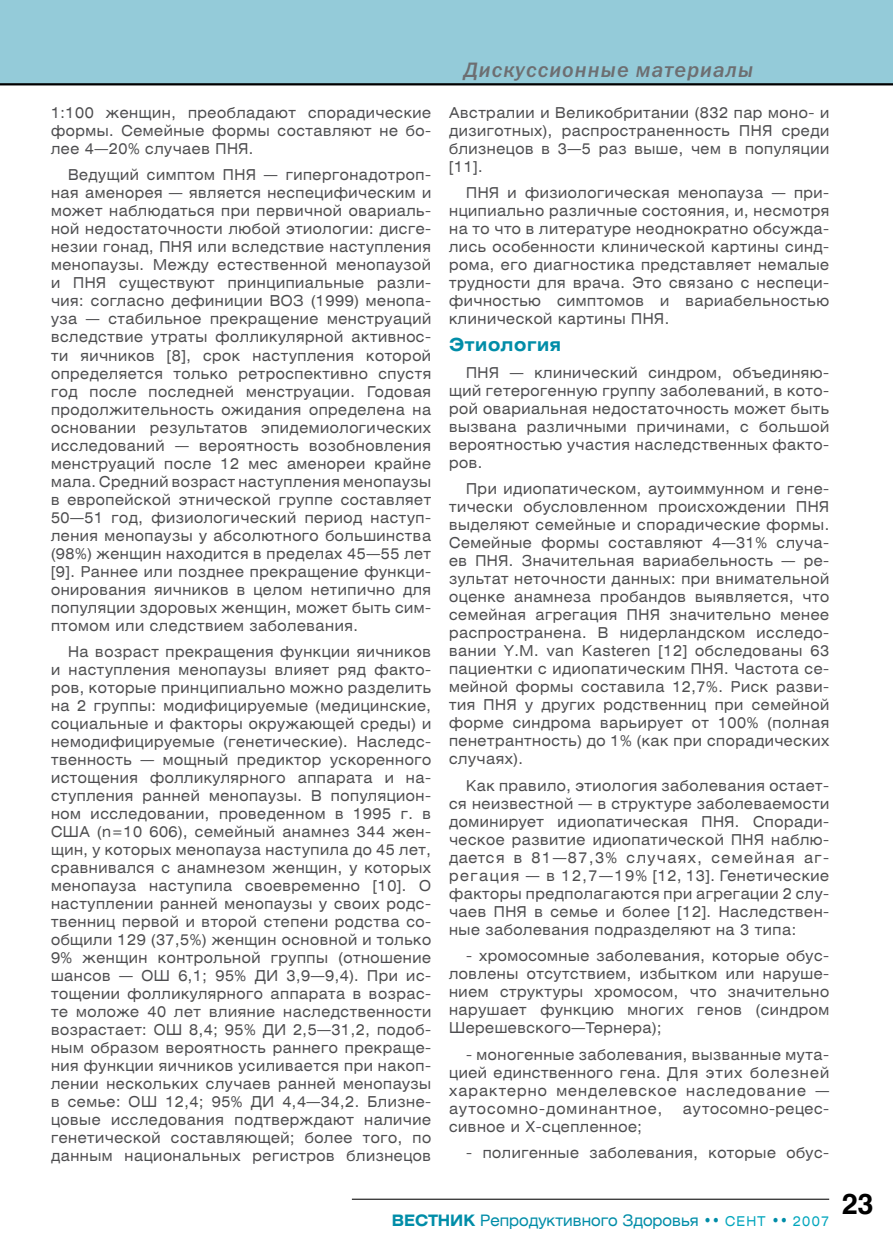
<style>
.page{position:relative;width:893px;height:1246px;background:#fff}
.page>*{position:absolute;margin:0;border:0;box-sizing:border-box;transform-origin:0 0}
.t1{font:700 28.5px "Helvetica Cyr";color:#000}
.t2{font:italic 21px "Franklin Gothic Medium C";letter-spacing:.05em;color:#6d6e71}
.t3{font:700 18px "Helios Ext";letter-spacing:.04em;color:#008da8;scale:.9 1}
.t4{font:15.75px "Helios Ext";color:#008da8;scale:.9 1}
.t5{font:15px/18px "Helios Ext";letter-spacing:.04em;color:#4d4d4f;text-align:justify;scale:.9 1}
.s1{font-weight:700}
.s2{font-size:13.5px;color:#02a6bd}
</style>
<div class="page">
<div style="left:0;top:0;width:893px;height:84px;background:#94cbd9"></div>
<hr style="left:352px;top:1199px;width:477px;height:1px;background:#000">
<hr style="left:0;top:83px;width:893px;height:2px;background:#000">
<p class="t5" style="left:51px;top:104px;width:424px">1:100 женщин, преобладают спорадические формы. Семейные формы составляют не бо&shy;лее 4—20% случаев П НЯ.</p>
<p class="t5" style="left:51px;top:166px;width:424px;text-indent:17px">Ведущий симптом П НЯ — гипергонадотроп&shy;ная аменорея — является неспецифическим и может наблюдаться при первичной овариаль&shy;ной недостаточности любой этиологии: дисге&shy;незии гонад, П НЯ или вследствие наступления менопаузы. Между естественной менопаузой и П НЯ существуют принципиальные разли&shy;чия: согласно дефиниции ВОЗ (1999) менопа&shy;уза — стабильное прекращение менструаций вследствие утраты фолликулярной активнос&shy;ти яичников [8], срок наступления которой определяется только ретроспективно спустя год после последней менструации. Годовая продолжительность ожидания определена на основании результатов эпидемиологических исследований — вероятность возобновления менструаций после 12 мес аменореи крайне мала. Средний возраст наступления менопаузы в европейской этнической группе составляет 50—51 год, физиологический период наступ&shy;ления менопаузы у абсолютного большинства (98%) женщин находится в пределах 45—55 лет [9]. Раннее или позднее прекращение функци&shy;онирования яичников в целом нетипично для популяции здоровых женщин, может быть сим&shy;птомом или следствием заболевания.</p>
<p class="t5" style="left:51px;top:643px;width:424px;text-indent:17px">На возраст прекращения функции яичников и наступления менопаузы влияет ряд факто&shy;ров, которые принципиально можно разделить на 2 группы: модифицируемые (медицинские, социальные и факторы окружающей среды) и немодифицируемые (генетические). Наследс&shy;твенность — мощный предиктор ускоренного истощения фолликулярного аппарата и на&shy;ступления ранней менопаузы. В популяцион&shy;ном исследовании, проведенном в 1995 г. в США (n=10 606), семейный анамнез 344 жен&shy;щин, у которых менопауза наступила до 45 лет, сравнивался с анамнезом женщин, у которых менопауза наступила своевременно [10]. О наступлении ранней менопаузы у своих родс&shy;твенниц первой и второй степени родства со&shy;общили 129 (37,5%) женщин основной и только 9% женщин контрольной группы (отношение шансов — ОШ 6,1; 95% ДИ 3,9—9,4). П ри ис&shy;тощении фолликулярного аппарата в возрас&shy;те моложе 40 лет влияние наследственности возрастает: ОШ 8,4; 95% ДИ 2,5—31,2, подоб&shy;ным образом вероятность раннего прекраще&shy;ния функции яичников усиливается при накоп&shy;лении нескольких случаев ранней менопаузы в семье: ОШ 12,4; 95% ДИ 4,4—34,2. Близне&shy;цовые исследования подтверждают наличие генетической составляющей; более того, по данным национальных регистров близнецов</p>
<h2 class="t2" style="left:464px;top:58px;width:291px">Дискуссионные материалы</h2>
<p class="t5" style="left:449px;top:104px;width:424px">Австралии и Великобритании (832 пар моно- и дизиготных), распространенность П НЯ среди близнецов в 3—5 раз выше, чем в популяции [11].</p>
<p class="t5" style="left:449px;top:184px;width:424px;text-indent:17px">П НЯ и физиологическая менопауза — при&shy;нципиально различные состояния, и, несмотря на то что в литературе неоднократно обсужда&shy;лись особенности клинической картины синд&shy;рома, его диагностика представляет немалые трудности для врача. Это связано с неспеци&shy;фичностью симптомов и вариабельностью клинической картины П НЯ.</p>
<p class="t3" style="left:449px;top:333px;width:126px">Этиология</p>
<p class="t5" style="left:449px;top:363px;width:424px;text-indent:17px">П НЯ — клинический синдром, объединяю&shy;щий гетерогенную группу заболеваний, в кото&shy;рой овариальная недостаточность может быть вызвана различными причинами, с большой вероятностью участия наследственных факто&shy;ров.</p>
<p class="t5" style="left:449px;top:480px;width:424px;text-indent:17px">П ри идиопатическом, аутоиммунном и гене&shy;тически обусловленном происхождении П НЯ выделяют семейные и спорадические формы.<br>Семейные формы составляют 4—31% случа&shy;ев П НЯ. Значительная вариабельность — ре&shy;зультат неточности данных: при внимательной оценке анамнеза пробандов выявляется, что семейная агрегация П НЯ значительно менее распространена. В нидерландском исследо&shy;вании Y.M. van Kasteren [12] обследованы 63 пациентки с идиопатическим П НЯ. Частота се&shy;мейной формы составила 12,7%. Риск разви&shy;тия П НЯ у других родственниц при семейной форме синдрома варьирует от 100% (полная пенетрантность) до 1% (как при спорадических случаях).</p>
<p class="t5" style="left:449px;top:776px;width:424px;text-indent:17px">Как правило, этиология заболевания остает&shy;ся неизвестной — в структуре заболеваемости доминирует идиопатическая П НЯ. Споради&shy;ческое развитие идиопатической П НЯ наблю&shy;дается в 81—87,3% случаях, семейная аг&shy;регация — в 12,7—19% [12, 13]. Генетические факторы предполагаются при агрегации 2 слу&shy;чаев П НЯ в семье и более [12]. Наследствен&shy;ные заболевания подразделяют на 3 типа:</p>
<p class="t5" style="left:449px;top:947px;width:424px;text-indent:17px">- хромосомные заболевания, которые обус&shy;ловлены отсутствием, избытком или наруше&shy;нием структуры хромосом, что значительно нарушает функцию многих генов (синдром Шерешевского—Тернера);</p>
<p class="t5" style="left:449px;top:1045px;width:424px;text-indent:17px">- моногенные заболевания, вызванные мута&shy;цией единственного гена. Для этих болезней характерно менделевское наследование — аутосомно-доминантное,</p>
<p class="t5" style="left:683px;top:1099px;width:164px">аутосомно-рецес-</p>
<p class="t5" style="left:449px;top:1117px;width:216px">сивное и Х-сцепленное;</p>
<p class="t5" style="left:466px;top:1144px;width:405px">- полигенные заболевания, которые обус-</p>
<p class="t4" style="left:392px;top:1211px;width:487px"><span class="s1">ВЕСТНИК</span> Репродуктивного Здоровья •• <span class="s2">СЕНТ</span> •• <span class="s2">2007</span></p>
<h1 class="t1" style="left:842px;top:1187px;width:33px">23</h1>
</div>
